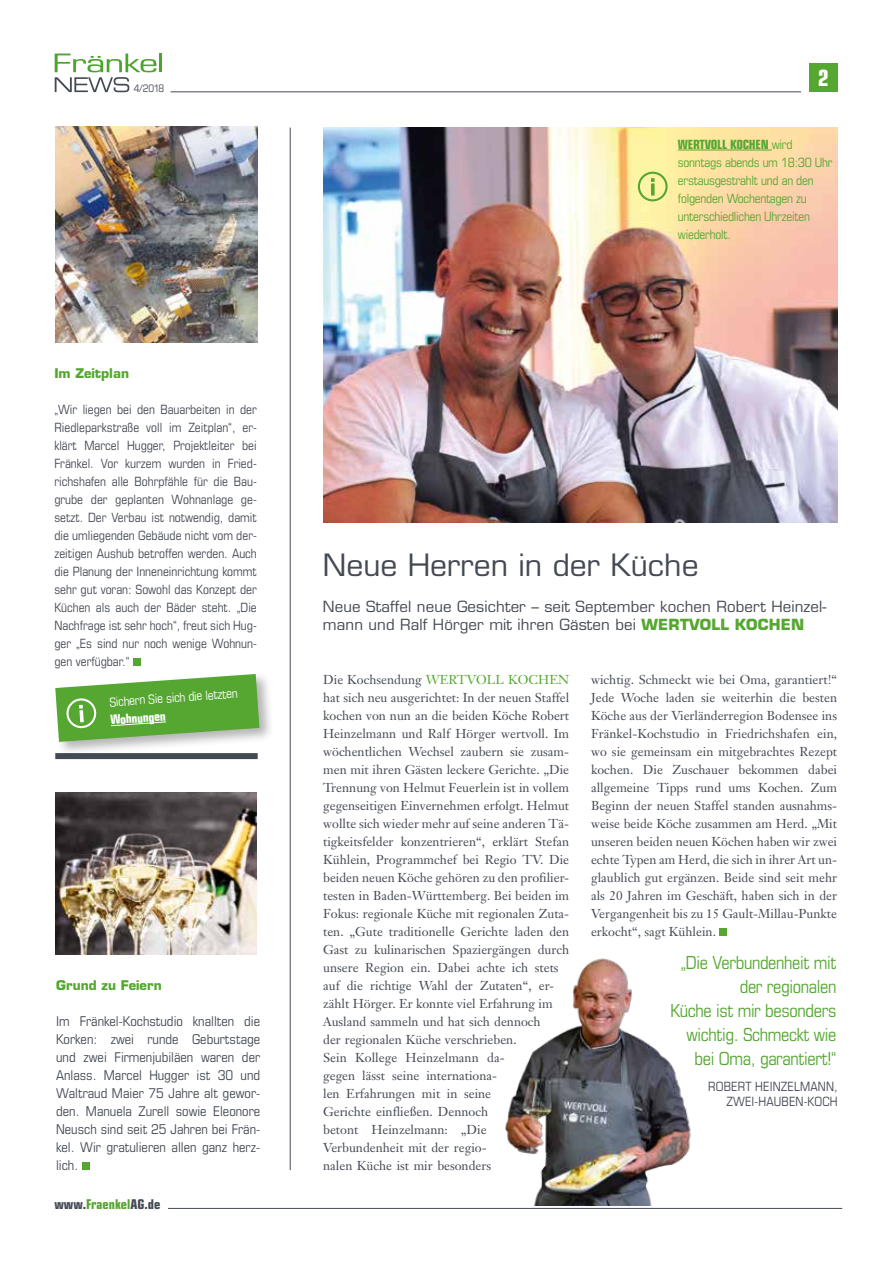
<style>
.page{position:relative;width:893px;height:1263px;background:#fff}
.page>*{position:absolute;margin:0;border:0;box-sizing:border-box;transform-origin:0 0}
.t1{font:30px "Eurostile";color:#444a53}
.t2{font:700 condensed 22.5px "Eurostile";color:#fff}
.t3{font:condensed 18px/24px "Eurostile";letter-spacing:-.02em;color:#55a731;text-align:right}
.t4{font:15px/18px "Eurostile";letter-spacing:.01em;color:#444a53}
.t5{font:condensed 13.5px/18px "Eurostile";color:#444a53;text-align:justify}
.t6{font:700 condensed 13.5px "Eurostile";color:#444a53}
.t7{font:700 13.05px "Eurostile";color:#55a731}
.t8{font:12.75px/18px "Janson Text";color:#444a53}
.t9{font:condensed 12.75px/18px "Eurostile";color:#444a53;text-align:justify}
.t10{font:condensed 12.75px/18px "Eurostile";letter-spacing:-.02em;color:#55a731}
.t11{font:condensed 12.75px "Eurostile";color:#fff}
.t12{font:700 condensed 12.75px "Eurostile";color:#fff}
.t13{font:condensed 10.35px "Eurostile";color:#444a53}
.s1{color:#55a731}
.s2{font-weight:700}
.s3{font-weight:700;color:#55a731}
</style>
<div class="page">
<img style="left:55px;top:126px;width:203px;height:217px">
<div style="left:55px;top:753px;width:203px;height:6px;background:#444a53"></div>
<img style="left:323px;top:128px;width:515px;height:394px">
<hr style="left:678px;top:150px;width:94px;height:1px;background:#55a731">
<div style="left:638px;top:172px;width:30px;height:29px;border:2px solid #55a731;border-radius:50%"></div>
<svg style="left:651px;top:183px;width:4px;height:13px"></svg>
<svg style="left:651px;top:178px;width:4px;height:4px"></svg>
<div style="left:133px;top:658px;width:8px;height:8px;background:#55a731"></div>
<div style="left:52px;top:671px;width:222px;height:86px;background:#000;opacity:.3"></div>
<svg style="left:55px;top:674px;width:204px;height:68px;background:#78b75d"></svg>
<img style="left:505px;top:958px;width:186px;height:247px">
<div style="left:809px;top:63px;width:29px;height:29px;background:#55a731"></div>
<hr style="left:159px;top:54px;width:3px;height:18px;background:#4ca42e">
<svg style="left:55px;top:54px;width:101px;height:38px"></svg>
<hr style="left:171px;top:91px;width:630px;height:1px;background:#444a53">
<div style="left:719px;top:928px;width:8px;height:8px;background:#55a731"></div>
<div style="left:82px;top:1162px;width:8px;height:8px;background:#55a731"></div>
<hr style="left:168px;top:1208px;width:674px;height:1px;background:#444a53">
<hr style="left:290px;top:128px;width:1px;height:1042px;background:#444a53">
<img style="left:55px;top:792px;width:201px;height:162px">
<p class="t13" style="left:134px;top:82px;width:32px">4/2018</p>
<p class="t7" style="left:54px;top:365px;width:76px">Im Zeitplan</p>
<p class="t9" style="left:54px;top:400px;width:204px">„Wir liegen bei den Bauarbeiten in der Riedleparkstraße voll im Zeitplan“, er&shy;klärt Marcel Hugger, Projektleiter bei Fränkel. Vor kurzem wurden in Fried&shy;richshafen alle Bohrpfähle für die Bau&shy;grube der geplanten Wohnanlage ge&shy;setzt. Der Verbau ist notwendig, damit die umliegenden Gebäude nicht vom der&shy;zeitigen Aushub betroffen werden. Auch die Planung der Inneneinrichtung kommt sehr gut voran: Sowohl das Konzept der Küchen als auch der Bäder steht. „Die Nachfrage ist sehr hoch“, freut sich Hug&shy;ger „Es sind nur noch wenige Wohnun&shy;gen verfügbar.“</p>
<p class="t11" style="left:109px;top:694px;width:130px;rotate:-4deg">Sichern Sie sich die letzten</p>
<p class="t12" style="left:110px;top:712px;width:57px;rotate:-4deg">Wohnungen</p>
<p class="t7" style="left:56px;top:977px;width:107px">Grund zu Feiern</p>
<p class="t5" style="left:56px;top:1012px;width:206px">Im Fränkel-Kochstudio knallten die Korken: zwei runde Geburtstage und zwei Firmenjubiläen waren der Anlass. Marcel Hugger ist 30 und Waltraud Maier 75 Jahre alt gewor&shy;den. Manuela Zurell sowie Eleonore Neusch sind seit 25 Jahren bei Frän&shy;kel. Wir gratulieren allen ganz herz&shy;lich.</p>
<p class="t6" style="left:54px;top:1195px;width:107px">www.<span class="s1">Fraenkel</span>AG.de</p>
<h2 class="t2" style="left:818px;top:64px;width:13px">2</h2>
<p class="t10" style="left:678px;top:135px;width:156px"><span class="s2">WERTVOLL KOCHEN</span> wird sonntags abends um 18:30 Uhr erstausgestrahlt und an den folgenden Wochentagen zu unterschiedlichen Uhrzeiten wiederholt.</p>
<h1 class="t1" style="left:323px;top:547px;width:377px">Neue Herren in der Küche</h1>
<p class="t4" style="left:323px;top:597px;width:505px">Neue Staffel neue Gesichter – seit September kochen Robert Heinzel&shy;mann und Ralf Hörger mit ihren Gästen bei <span class="s3">WERTVOLL KOCHEN</span></p>
<p class="t8" style="left:323px;top:670px;width:248px">Die Kochsendung <span class="s1">WERTVOLL KOCHEN </span>hat sich neu ausgerichtet: In der neuen Staffel kochen von nun an die beiden Köche Robert Heinzelmann und Ralf Hörger wertvoll. Im wöchentlichen Wechsel zaubern sie zusam&shy;men mit ihren Gästen leckere Gerichte. „Die Trennung von Helmut Feuerlein ist in vollem gegenseitigen Einvernehmen erfolgt. Helmut wollte sich wieder mehr auf seine anderen Tä&shy;tigkeitsfelder konzentrieren“, erklärt Stefan Kühlein, Programmchef bei Regio TV. Die beiden neuen Köche gehören zu den profilier&shy;testen in Baden-Württemberg. Bei beiden im Fokus: regionale Küche mit regionalen Zuta&shy;ten. „Gute traditionelle Gerichte laden den Gast zu kulinarischen Spaziergängen durch unsere Region ein. Dabei achte ich stets auf die richtige Wahl der Zutaten“, er&shy;zählt Hörger. Er konnte viel Erfahrung im Ausland sammeln und hat sich dennoch<br>der regionalen Küche verschrieben.<br>Sein Kollege Heinzelmann da-<br>gegen lässt seine internationa-<br>len Erfahrungen mit in seine<br>Gerichte einfließen. Dennoch<br>betont Heinzelmann: „Die Verbundenheit mit der regio-<br>nalen Küche ist mir besonders</p>
<p class="t8" style="left:591px;top:670px;width:248px;text-align:justify">wichtig. Schmeckt wie bei Oma, garantiert!“ Jede Woche laden sie weiterhin die besten Köche aus der Vierländerregion Bodensee ins Fränkel-Kochstudio in Friedrichshafen ein, wo sie gemeinsam ein mitgebrachtes Rezept kochen. Die Zuschauer bekommen dabei allgemeine Tipps rund ums Kochen. Zum Beginn der neuen Staffel standen ausnahms&shy;weise beide Köche zusammen am Herd. „Mit unseren beiden neuen Köchen haben wir zwei echte Typen am Herd, die sich in ihrer Art un&shy;glaublich gut ergänzen. Beide sind seit mehr als 20 Jahren im Geschäft, haben sich in der Vergangenheit bis zu 15 Gault-Millau-Punkte erkocht“, sagt Kühlein.</p>
<h3 class="t3" style="left:671px;top:950px;width:167px">„Die Verbundenheit mit der regionalen<br>Küche ist mir besonders wichtig. Schmeckt wie bei Oma, garantiert!“</h3>
<p class="t9" style="left:708px;top:1078px;width:131px;line-height:15px;text-align:right">ROBERT HEINZELMANN,<br>ZWEI-HAUBEN-KOCH</p>
</div>
